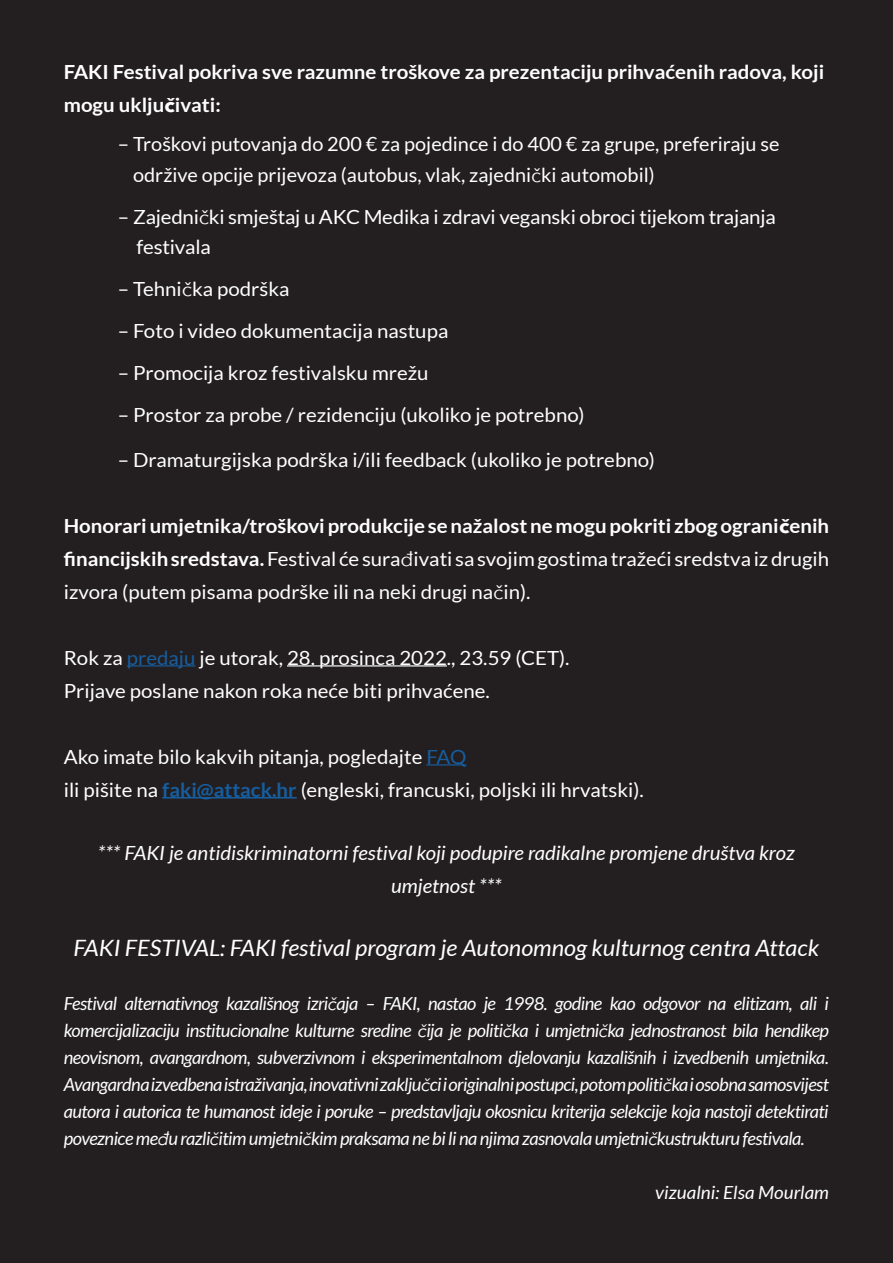
<style>
.page{position:relative;width:893px;height:1263px;background:#231f20}
.page>*{position:absolute;margin:0;border:0;box-sizing:border-box;transform-origin:0 0}
.t1{font:italic 22.5px "Lato";color:#fff;scale:1.05 1}
.t2{font:19.5px/33px "Lato";color:#fff;text-align:justify;scale:1.05 1}
.t3{font:700 19.5px/33px "Lato";color:#fff;scale:1.05 1}
.t4{font:italic 19.5px/33px "Lato";color:#fff;text-align:center;scale:1.05 1}
.t5{font:19.5px "Lato";color:#fff}
.t6{font:italic 18px/27px "Lato";letter-spacing:-.03em;color:#fff;text-align:justify}
.t7{font:italic 18px "Lato";color:#fff;scale:1.05 1}
.s1{font-family:"Avenir Next"}
.s2{font-weight:700}
.s3{font-family:"Avenir Next";font-weight:700}
.s4{color:#175d9e}
.s5{font-weight:700;color:#175d9e}
</style>
<div class="page">
<hr style="left:127px;top:665px;width:69px;height:1px;background:#175d9e">
<hr style="left:287px;top:665px;width:160px;height:1px;background:#fff">
<hr style="left:426px;top:764px;width:40px;height:1px;background:#175d9e">
<hr style="left:162px;top:797px;width:135px;height:1px;background:#175d9e">
<p class="t3" style="left:64px;top:56px;width:726px">FAKI Festival pokriva sve razumne troškove za prezentaciju prihvaćenih radova, koji mogu uklju<span class="s1">č</span>ivati:</p>
<p class="t2" style="left:118px;top:128px;width:632px">– Troškovi putovanja do 200 € za pojedince i do 400 € za grupe, preferiraju se</p>
<p class="t5" style="left:133px;top:164px;width:523px">održive opcije prijevoza (autobus, vlak, zajedni<span class="s1">č</span>ki automobil)</p>
<p class="t2" style="left:118px;top:200px;width:628px">– Zajedni<span class="s1">č</span>ki smještaj u AKC Medika i zdravi veganski obroci tijekom trajanja</p>
<p class="t2" style="left:137px;top:230px;width:72px">festivala</p>
<p class="t2" style="left:118px;top:272px;width:165px">– Tehni<span class="s1">č</span>ka podrška</p>
<p class="t2" style="left:118px;top:314px;width:316px">– Foto i video dokumentacija nastupa</p>
<p class="t2" style="left:118px;top:356px;width:298px">– Promocija kroz festivalsku mrežu</p>
<p class="t2" style="left:118px;top:398px;width:446px">– Prostor za probe / rezidenciju (ukoliko je potrebno)</p>
<p class="t2" style="left:118px;top:443px;width:513px">– Dramaturgijska podrška i/ili feedback (ukoliko je potrebno)</p>
<p class="t2" style="left:64px;top:509px;width:730px"><span class="s2">Honorari umjetnika/troškovi produkcije se nažalost ne mogu pokriti zbog ograni</span><span class="s3">č</span><span class="s2">enih financijskih sredstava.</span> Festival će sura<span class="s1">đ</span>ivati sa svojim gostima tražeći sredstva iz drugih izvora (putem pisama podrške ili na neki drugi na<span class="s1">č</span>in).</p>
<p class="t2" style="left:64px;top:641px;width:483px">Rok za <span class="s4">predaju</span> je utorak, 28. prosinca 2022., 23.59 (CET).</p>
<p class="t2" style="left:64px;top:674px;width:407px">Prijave poslane nakon roka neće biti prihvaćene.</p>
<p class="t2" style="left:64px;top:740px;width:385px">Ako imate bilo kakvih pitanja, pogledajte <span class="s4">FAQ</span></p>
<p class="t2" style="left:64px;top:773px;width:554px">ili pišite na <span class="s5">faki@attack.hr</span> (engleski, francuski, poljski ili hrvatski).</p>
<p class="t4" style="left:98px;top:836px;width:665px">*** FAKI je antidiskriminatorni festival koji podupire radikalne promjene društva kroz umjetnost ***</p>
<p class="t1" style="left:74px;top:935px;width:711px">FAKI FESTIVAL: FAKI festival program je Autonomnog kulturnog centra Attack</p>
<p class="t6" style="left:64px;top:990px;width:767px">Festival alternativnog kazališnog izri<span class="s1">č</span>aja – FAKI, nastao je 1998. godine kao odgovor na elitizam, ali i komercijalizaciju institucionalne kulturne sredine <span class="s1">č</span>ija je politi<span class="s1">č</span>ka i umjetni<span class="s1">č</span>ka jednostranost bila hendikep neovisnom, avangardnom, subverzivnom i eksperimentalnom djelovanju kazališnih i izvedbenih umjetnika.<br>Avangardna izvedbena istraživanja, inovativni zaklju<span class="s1">č</span>ci i originalni postupci, potom politi<span class="s1">č</span>ka i osobna samosvijest autora i autorica te humanost ideje i poruke – predstavljaju okosnicu kriterija selekcije koja nastoji detektirati poveznice me<span class="s1">đ</span>u razli<span class="s1">č</span>itim umjetni<span class="s1">č</span>kim praksama ne bi li na njima zasnovala umjetni<span class="s1">č</span>kustrukturu festivala.</p>
<p class="t7" style="left:655px;top:1182px;width:167px">vizualni: Elsa Mourlam</p>
</div>
